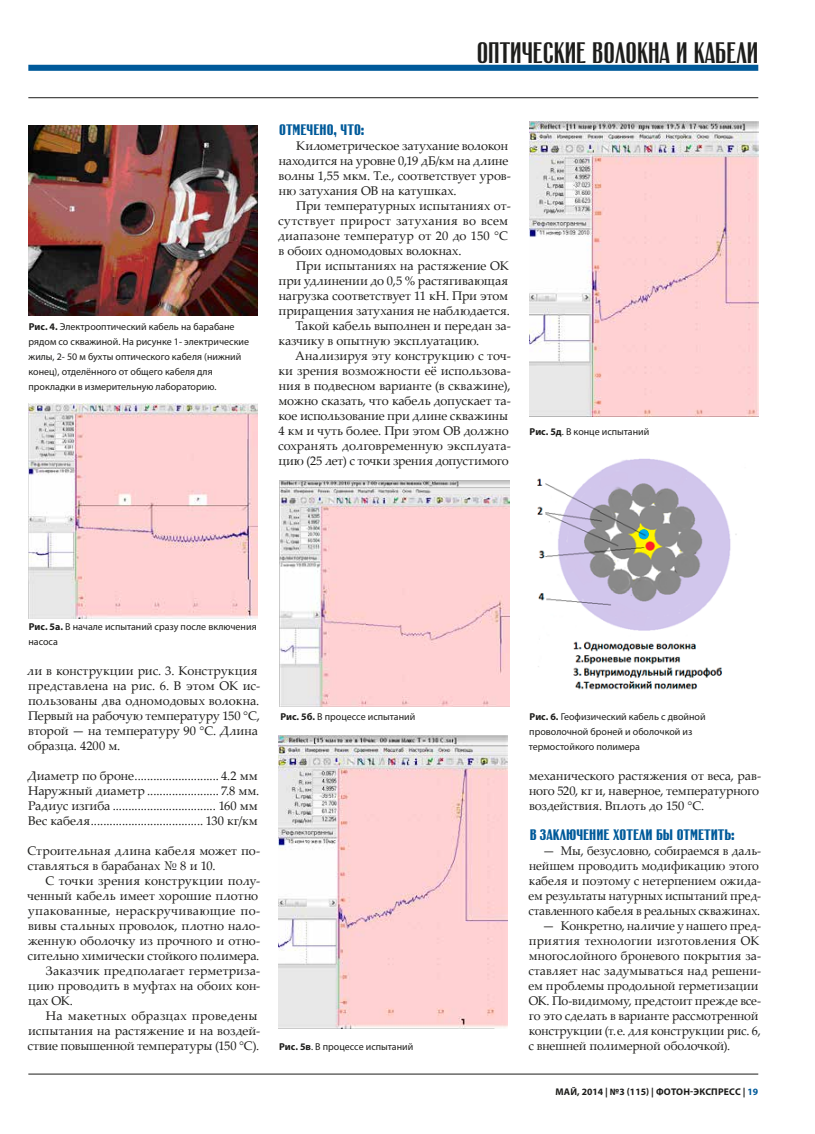
<style>
.page{position:relative;width:815px;height:1134px;background:#fff}
.page>*{position:absolute;margin:0;border:0;box-sizing:border-box;transform-origin:0 0}
.t1{font:29.12px "Rubrica C";color:#1d1d1b}
.t2{font:700 15px "Rubrica C";color:#005a9a}
.t3{font:12.5px/15px "Palatino Linotype";letter-spacing:-.005em;color:#1d1d1b}
.t4{font:12.5px "Palatino Linotype";letter-spacing:.025em;color:#1d1d1b}
.t5{font:12.5px "Palatino Linotype";letter-spacing:-.025em;color:#1d1d1b}
.t6{font:12.5px "Palatino Linotype";letter-spacing:.015em;color:#1d1d1b}
.t7{font:10px/15px "Myriad Pro";color:#1d1d1b}
.t8{font:700 9.75px "Myriad Pro";letter-spacing:.01em;color:#1d1d1b}
.s1{font-weight:700}
.s2{color:#005a9a}
</style>
<div class="page">
<hr style="left:28px;top:1074px;width:730px;height:1px;background:#1d1d1b">
<div style="left:28px;top:65px;width:730px;height:6px;background:#005a9a"></div>
<hr style="left:28px;top:97px;width:730px;height:1px;background:#1d1d1b">
<img style="left:28px;top:126px;width:229px;height:189px">
<img style="left:529px;top:122px;width:229px;height:294px">
<img style="left:279px;top:735px;width:229px;height:294px">
<img style="left:28px;top:404px;width:229px;height:214px">
<img style="left:537px;top:458px;width:200px;height:232px">
<img style="left:280px;top:480px;width:229px;height:227px">
<p class="t7" style="left:28px;top:319px;width:222px"><span class="s1">Рис. 4.</span> Электрооптический кабель на барабане рядом со скважиной. На рисунке 1- электрические жилы, 2- 50 м бухты оптического кабеля (нижний конец), отделённого от общего кабеля для прокладки в измерительную лабораторию.</p>
<h1 class="t1" style="left:477px;top:38px;width:283px">ОПТИЧЕСКИЕ ВОЛОКНА И КАБЕЛИ</h1>
<p class="t2" style="left:279px;top:122px;width:87px">ОТМЕЧЕНО, ЧТО:</p>
<p class="t3" style="left:279px;top:138px;width:234px;text-indent:18px">Километрическое затухание волокон находится на уровне 0,19 дБ/км на длине волны 1,55 мкм. Т.е., соответствует уров&shy;ню затухания ОВ на катушках.</p>
<p class="t3" style="left:278px;top:198px;width:234px;text-indent:18px">При температурных испытаниях от&shy;сутствует прирост затухания во всем диапазоне температур от 20 до 150 °C в обоих одномодовых волокнах.</p>
<p class="t3" style="left:296px;top:258px;width:214px">При испытаниях на растяжение ОК</p>
<p class="t3" style="left:278px;top:273px;width:231px">при удлинении до 0,5 % растягивающая</p>
<p class="t3" style="left:279px;top:288px;width:231px">нагрузка соответствует 11 кН. При этом</p>
<p class="t3" style="left:278px;top:303px;width:233px">приращения затухания не наблюдается.</p>
<p class="t3" style="left:295px;top:318px;width:217px">Такой кабель выполнен и передан за-</p>
<p class="t3" style="left:278px;top:333px;width:202px">казчику в опытную эксплуатацию.</p>
<p class="t3" style="left:295px;top:348px;width:217px">Анализируя эту конструкцию с точ-</p>
<p class="t3" style="left:278px;top:363px;width:234px">ки зрения возможности её использова-</p>
<p class="t3" style="left:279px;top:378px;width:233px">ния в подвесном варианте (в скважине),</p>
<p class="t3" style="left:278px;top:393px;width:234px">можно сказать, что кабель допускает та-</p>
<p class="t3" style="left:278px;top:408px;width:231px">кое использование при длине скважины</p>
<p class="t3" style="left:278px;top:423px;width:232px">4 км и чуть более. При этом ОВ должно</p>
<p class="t3" style="left:278px;top:438px;width:234px">сохранять долговременную эксплуата-</p>
<p class="t3" style="left:278px;top:453px;width:232px">цию (25 лет) с точки зрения допустимого</p>
<p class="t7" style="left:530px;top:424px;width:121px"><span class="s1">Рис. 5д</span>. В конце испытаний</p>
<p class="t7" style="left:28px;top:619px;width:230px"><span class="s1">Рис. 5а.</span> В начале испытаний сразу после включения насоса</p>
<p class="t3" style="left:27px;top:663px;width:235px">ли в конструкции рис. 3. Конструкция представлена на рис. 6. В этом ОК ис&shy;пользованы два одномодовых волокна.<br>Первый на рабочую температуру 150 °C, второй — на температуру 90 °C. Длина образца. 4200 м.</p>
<p class="t3" style="left:28px;top:768px;width:108px">Диаметр по броне</p>
<p class="t3" style="left:221px;top:768px;width:38px">4.2 мм</p>
<p class="t3" style="left:28px;top:783px;width:118px">Наружный диаметр</p>
<p class="t3" style="left:221px;top:783px;width:40px">7.8 мм.</p>
<p class="t3" style="left:28px;top:798px;width:84px">Радиус изгиба</p>
<p class="t3" style="left:219px;top:798px;width:41px">160 мм</p>
<p class="t3" style="left:28px;top:813px;width:63px">Вес кабеля</p>
<p class="t3" style="left:206px;top:813px;width:54px">130 кг/км</p>
<p class="t3" style="left:28px;top:843px;width:234px">Строительная длина кабеля может по&shy;ставляться в барабанах № 8 и 10.</p>
<p class="t6" style="left:45px;top:872px;width:217px">С точки зрения конструкции полу-</p>
<p class="t3" style="left:27px;top:888px;width:232px">ченный кабель имеет хорошие плотно</p>
<p class="t4" style="left:28px;top:902px;width:234px">упакованные, нераскручивающие по-</p>
<p class="t3" style="left:28px;top:918px;width:234px">вивы стальных проволок, плотно нало-</p>
<p class="t3" style="left:28px;top:933px;width:234px">женную оболочку из прочного и отно-</p>
<p class="t3" style="left:28px;top:948px;width:233px">сительно химически стойкого полимера.</p>
<p class="t3" style="left:46px;top:963px;width:216px">Заказчик предполагает герметриза-</p>
<p class="t3" style="left:28px;top:978px;width:234px">цию проводить в муфтах на обоих кон-</p>
<p class="t3" style="left:28px;top:993px;width:46px">цах ОК.</p>
<p class="t4" style="left:46px;top:1007px;width:213px">На макетных образцах проведены</p>
<p class="t3" style="left:28px;top:1023px;width:234px">испытания на растяжение и на воздей-</p>
<p class="t5" style="left:28px;top:1037px;width:233px">ствие повышенной температуры (150 °C).</p>
<p class="t7" style="left:280px;top:709px;width:136px"><span class="s1">Рис. 5б.</span> В процессе испытаний</p>
<p class="t7" style="left:529px;top:709px;width:178px"><span class="s1">Рис. 6.</span> Геофизический кабель с двойной проволочной броней и оболочкой из термостойкого полимера</p>
<p class="t7" style="left:279px;top:1039px;width:136px"><span class="s1">Рис. 5в</span>. В процессе испытаний</p>
<p class="t3" style="left:529px;top:768px;width:234px">механического растяжения от веса, рав&shy;ного 520, кг и, наверное, температурного воздействия. Вплоть до 150 °C.</p>
<p class="t2" style="left:530px;top:827px;width:207px">В ЗАКЛЮЧЕНИЕ ХОТЕЛИ БЫ ОТМЕТИТЬ:</p>
<p class="t3" style="left:528px;top:843px;width:234px;text-indent:14px">— Мы, безусловно, собираемся в даль&shy;нейшем проводить модификацию этого кабеля и поэтому с нетерпением ожида&shy;ем результаты натурных испытаний пред&shy;ставленного кабеля в реальных скважинах.</p>
<p class="t3" style="left:528px;top:918px;width:234px;text-indent:14px">— Конкретно, наличие у нашего пред&shy;приятия технологии изготовления ОК многослойного броневого покрытия за&shy;ставляет нас задумываться над решени&shy;ем проблемы продольной герметизации ОК. По-видимому, предстоит прежде все&shy;го это сделать в варианте рассмотренной конструкции (т. е. для конструкции рис. 6, с внешней полимерной оболочкой).</p>
<p class="t8" style="left:555px;top:1085px;width:204px">МАЙ, 2014 | №3 (115) | ФОТОН-ЭКСПРЕСС | <span class="s2">19</span></p>
</div>
